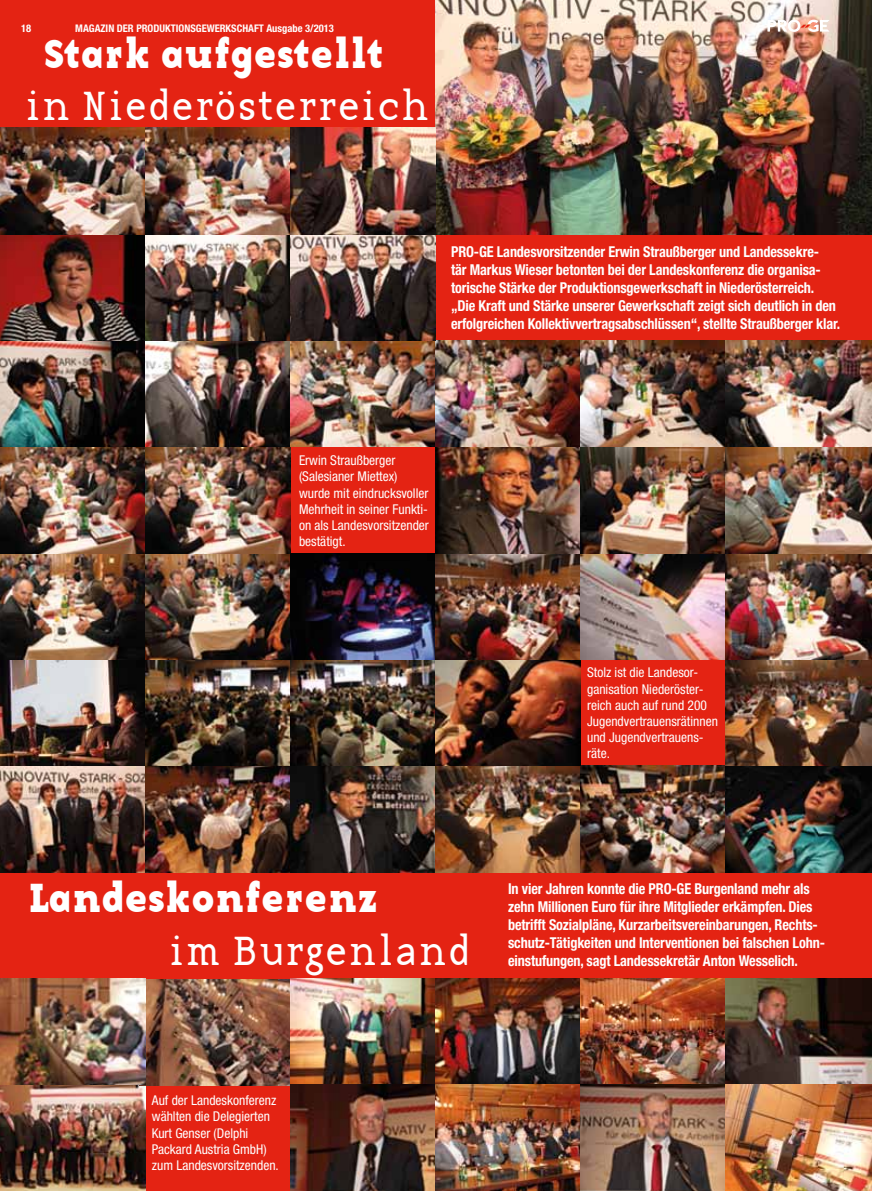
<style>
.page{position:relative;width:872px;height:1191px;background:#fff}
.page>*{position:absolute;margin:0;border:0;box-sizing:border-box;transform-origin:0 0}
.t1{font:42px "Base Twelve Serif B";color:#fff;scale:.95 1}
.t2{font:42px "Base Twelve Serif";color:#fff;scale:.95 1}
.t3{font:700 condensed 15px/18px "Helvetica Neue LT Std";letter-spacing:-.01em;color:#fff;scale:.95 1}
.t4{font:condensed 13.5px/16.2px "Helvetica Neue LT Std";color:#fff}
.t5{font:700 condensed 10.5px "Helvetica Neue LT Std";color:#fff}
</style>
<div class="page">
<img style="left:871px;top:340px;width:1px;height:319px">
<img style="left:871px;top:234px;width:1px;height:106px">
<img style="left:871px;top:978px;width:1px;height:213px">
<img style="left:871px;top:659px;width:1px;height:213px">
<div style="left:0;top:0;width:871px;height:1191px;background:#e42313"></div>
<img style="left:0;top:128px;width:290px;height:744px">
<img style="left:0;top:978px;width:145px;height:213px">
<img style="left:140px;top:979px;width:150px;height:106px">
<img style="left:290px;top:766px;width:581px;height:106px">
<img style="left:290px;top:659px;width:290px;height:107px">
<img style="left:725px;top:659px;width:146px;height:107px">
<img style="left:290px;top:553px;width:581px;height:106px">
<img style="left:435px;top:447px;width:436px;height:106px">
<img style="left:290px;top:340px;width:581px;height:107px">
<img style="left:290px;top:128px;width:145px;height:212px">
<img style="left:435px;top:0;width:437px;height:234px">
<img style="left:290px;top:978px;width:581px;height:213px">
<img style="left:580px;top:1085px;width:145px;height:106px">
<img style="left:725px;top:1085px;width:146px;height:106px">
<svg style="left:767px;top:20px;width:62px;height:12px"></svg>
<p class="t5" style="left:21px;top:22px;width:12px">18</p>
<p class="t5" style="left:75px;top:22px;width:260px">MAGAZIN DER PRODUKTIONSGEWERKSCHAFT Ausgabe 3/2013</p>
<h1 class="t1" style="left:44px;top:24px;width:359px">Stark aufgestellt</h1>
<h1 class="t2" style="left:24px;top:80px;width:428px">in Niederösterreich</h1>
<p class="t3" style="left:451px;top:242px;width:411px">PRO-GE Landesvorsitzender Erwin Straußberger und Landessekre-<br>tär Markus Wieser betonten bei der Landeskonferenz die organisa&shy;torische Stärke der Produktionsgewerkschaft in Niederösterreich. „Die Kraft und Stärke unserer Gewerkschaft zeigt sich deutlich in den erfolgreichen Kollektivvertragsabschlüssen“, stellte Straußberger klar.</p>
<p class="t4" style="left:299px;top:452px;width:131px">Erwin Straußberger (Salesianer Miettex) wurde mit eindrucksvoller<br>Mehrheit in seiner Funkti&shy;on als Landesvorsitzender bestätigt.</p>
<p class="t4" style="left:587px;top:664px;width:132px">Stolz ist die Landesor&shy;ganisation Niederöster&shy;reich auch auf rund 200<br>Jugendvertrauensrätinnen und Jugendvertrauens&shy;räte.</p>
<h1 class="t1" style="left:28px;top:868px;width:369px">Landeskonferenz</h1>
<h1 class="t2" style="left:168px;top:924px;width:320px">im Burgenland</h1>
<p class="t3" style="left:508px;top:879px;width:335px">In vier Jahren konnte die PRO-GE Burgenland mehr als zehn Millionen Euro für ihre Mitglieder erkämpfen. Dies betrifft Sozialpläne, Kurzarbeitsvereinbarungen, Rechts&shy;schutz-Tätigkeiten und Interventionen bei falschen Lohn&shy;einstufungen, sagt Landessekretär Anton Wesselich.</p>
<p class="t4" style="left:152px;top:1092px;width:128px">Auf der Landeskonferenz wählten die Delegierten<br>Kurt Genser (Delphi<br>Packard Austria GmbH) zum Landesvorsitzenden.</p>
</div>
